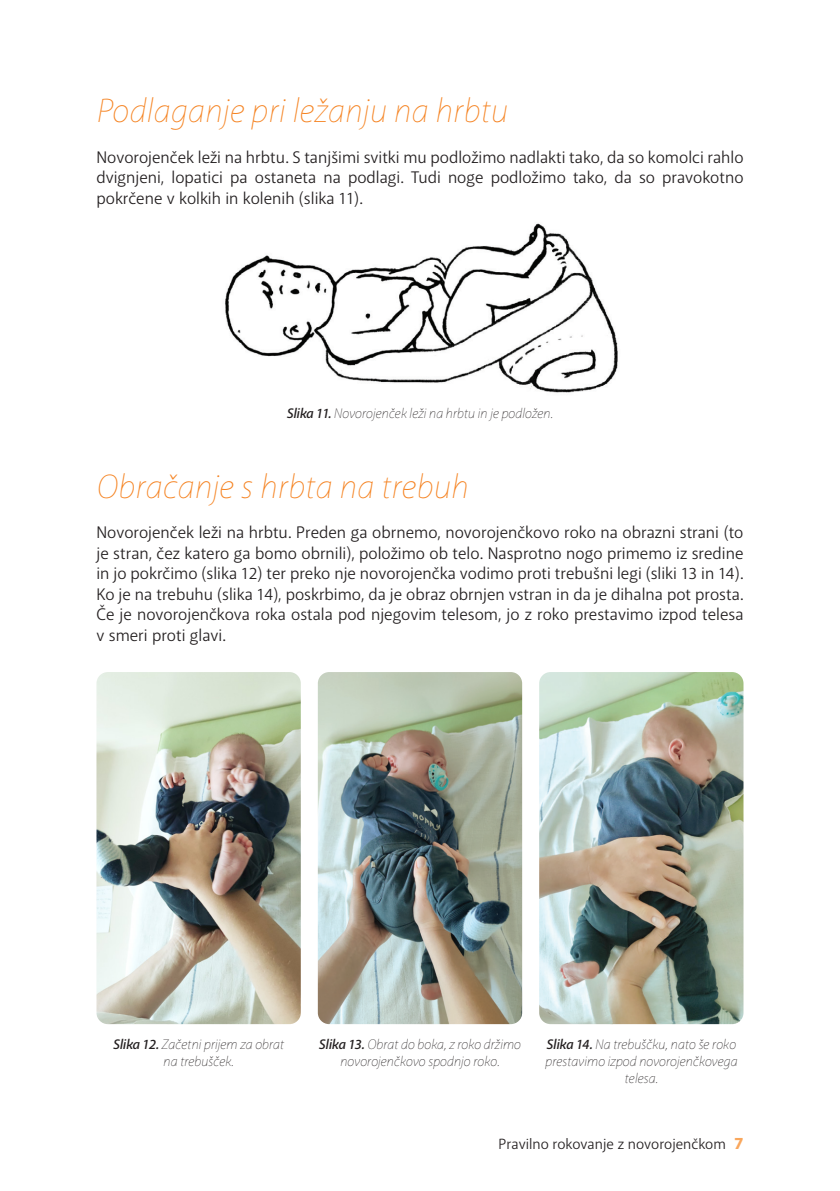
<style>
.page{position:relative;width:840px;height:1191px;background:#fff}
.page>*{position:absolute;margin:0;border:0;box-sizing:border-box;transform-origin:0 0}
.podnaslov_1{font:italic 100 34px "Akagi";color:#f58220}
.text{font:17px/20.4px "Akagi";color:#231f20}
.t1{font:15px "Akagi";color:#231f20}
.opis_slike{font:italic 100 14px/16.8px "Akagi";letter-spacing:-.01em;color:#231f20;text-align:center}
.s1{font-weight:600}
.s2{font-weight:800;font-size:17px;color:#f9a75d}
</style>
<div class="page">
<img style="left:225px;top:223px;width:393px;height:170px">
<img style="left:317px;top:672px;width:205px;height:352px">
<img style="left:96px;top:672px;width:204px;height:352px">
<img style="left:539px;top:672px;width:204px;height:352px">
<p class="podnaslov_1" style="left:96px;top:90px;width:413px">Podlaganje pri ležanju na hrbtu</p>
<p class="text" style="left:96px;top:147px;width:648px">Novorojenček leži na hrbtu. S tanjšimi svitki mu podložimo nadlakti tako, da so komolci rahlo</p>
<p class="text" style="left:96px;top:167px;width:648px">dvignjeni, lopatici pa ostaneta na podlagi. Tudi noge podložimo tako, da so pravokotno pokrčene v kolkih in kolenih (slika 11).</p>
<p class="opis_slike" style="left:286px;top:405px;width:268px"><span class="s1">Slika 11.</span> Novorojenček leži na hrbtu in je podložen.</p>
<p class="podnaslov_1" style="left:96px;top:466px;width:373px">Obračanje s hrbta na trebuh</p>
<p class="text" style="left:96px;top:522px;width:648px;text-align:justify">Novorojenček leži na hrbtu. Preden ga obrnemo, novorojenčkovo roko na obrazni strani (to je stran, čez katero ga bomo obrnili), položimo ob telo. Nasprotno nogo primemo iz sredine in jo pokrčimo (slika 12) ter preko nje novorojenčka vodimo proti trebušni legi (sliki 13 in 14).<br>Ko je na trebuhu (slika 14), poskrbimo, da je obraz obrnjen vstran in da je dihalna pot prosta.<br>Če je novorojenčkova roka ostala pod njegovim telesom, jo z roko prestavimo izpod telesa v smeri proti glavi.</p>
<p class="opis_slike" style="left:113px;top:1035px;width:172px"><span class="s1">Slika 12.</span> Začetni prijem za obrat na trebušček.</p>
<p class="opis_slike" style="left:545px;top:1036px;width:194px"><span class="s1">Slika 14.</span> Na trebuščku, nato še roko prestavimo izpod novorojenčkovega telesa.</p>
<p class="opis_slike" style="left:319px;top:1035px;width:203px"><span class="s1">Slika 13.</span> Obrat do boka, z roko držimo novorojenčkovo spodnjo roko.</p>
<p class="t1" style="left:498px;top:1135px;width:246px">Pravilno rokovanje z novorojenčkom <span class="s2">7</span></p>
</div>
